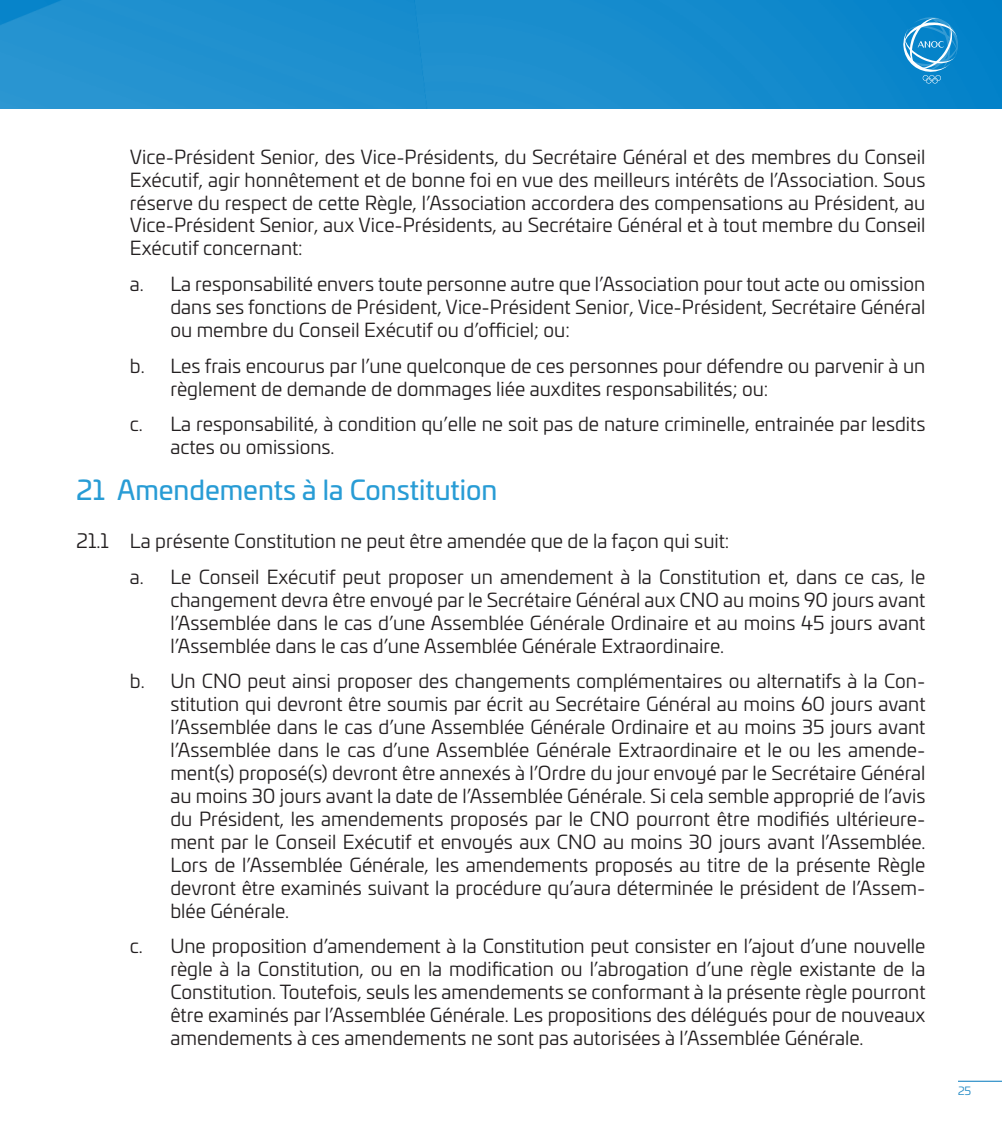
<style>
.page{position:relative;width:1002px;height:1129px;background:#fff}
.page>*{position:absolute;margin:0;border:0;box-sizing:border-box;transform-origin:0 0}
.t1{font:27px "Univia Pro";color:#289cd5}
.t2{font:19.12px/22.9px "Univia Pro";color:#231f20;text-align:justify}
.t3{font:11.25px "Univia Pro";color:#1d87c4}
.s1{font-size:19.8px}
</style>
<div class="page">
<hr style="left:957px;top:1081px;width:44px;height:1px;background:#1d87c4">
<img style="left:0;top:0;width:1001px;height:108px">
<svg style="left:903px;top:17px;width:54px;height:67px;background:#359ad3"></svg>
<p class="t2" style="left:130px;top:144px;width:797px">Vice-Président Senior, des Vice-Présidents, du Secrétaire Général et des membres du Conseil Exécutif, agir honnêtement et de bonne foi en vue des meilleurs intérêts de l’Association. Sous réserve du respect de cette Règle, l’Association accordera des compensations au Président, au Vice-Président Senior, aux Vice-Présidents, au Secrétaire Général et à tout membre du Conseil Exécutif concernant:</p>
<p class="t2" style="left:170px;top:272px;width:756px;text-indent:-40px">a. La responsabilité envers toute personne autre que l’Association pour tout acte ou omission dans ses fonctions de Président, Vice-Président Senior, Vice-Président, Secrétaire Général ou membre du Conseil Exécutif ou d’officiel; ou:</p>
<p class="t2" style="left:170px;top:353px;width:756px;text-indent:-40px">b. Les frais encourus par l’une quelconque de ces personnes pour défendre ou parvenir à un règlement de demande de dommages liée auxdites responsabilités; ou:</p>
<p class="t2" style="left:170px;top:412px;width:756px;text-indent:-40px">c. La responsabilité, à condition qu’elle ne soit pas de nature criminelle, entrainée par lesdits actes ou omissions.</p>
<p class="t1" style="left:77px;top:469px;width:422px">21 Amendements à la Constitution</p>
<p class="t2" style="left:77px;top:529px;width:654px"><span class="s1">21.1</span> La présente Constitution ne peut être amendée que de la façon qui suit:</p>
<p class="t2" style="left:170px;top:564px;width:756px;text-indent:-40px">a. Le Conseil Exécutif peut proposer un amendement à la Constitution et, dans ce cas, le changement devra être envoyé par le Secrétaire Général aux CNO au moins 90 jours avant l’Assemblée dans le cas d’une Assemblée Générale Ordinaire et au moins 45 jours avant l’Assemblée dans le cas d’une Assemblée Générale Extraordinaire.</p>
<p class="t2" style="left:170px;top:669px;width:756px;text-indent:-40px">b. Un CNO peut ainsi proposer des changements complémentaires ou alternatifs à la Con&shy;stitution qui devront être soumis par écrit au Secrétaire Général au moins 60 jours avant l’Assemblée dans le cas d’une Assemblée Générale Ordinaire et au moins 35 jours avant l’Assemblée dans le cas d’une Assemblée Générale Extraordinaire et le ou les amende&shy;ment(s) proposé(s) devront être annexés à l’Ordre du jour envoyé par le Secrétaire Général au moins 30 jours avant la date de l’Assemblée Générale. Si cela semble approprié de l’avis du Président, les amendements proposés par le CNO pourront être modifiés ultérieure&shy;ment par le Conseil Exécutif et envoyés aux CNO au moins 30 jours avant l’Assemblée.<br>Lors de l’Assemblée Générale, les amendements proposés au titre de la présente Règle devront être examinés suivant la procédure qu’aura déterminée le président de l’Assem&shy;blée Générale.</p>
<p class="t2" style="left:170px;top:934px;width:756px;text-indent:-40px">c. Une proposition d’amendement à la Constitution peut consister en l’ajout d’une nouvelle règle à la Constitution, ou en la modification ou l’abrogation d’une règle existante de la Constitution. Toutefois, seuls les amendements se conformant à la présente règle pourront être examinés par l’Assemblée Générale. Les propositions des délégués pour de nouveaux amendements à ces amendements ne sont pas autorisées à l’Assemblée Générale.</p>
<p class="t3" style="left:957px;top:1082px;width:15px">25</p>
</div>
